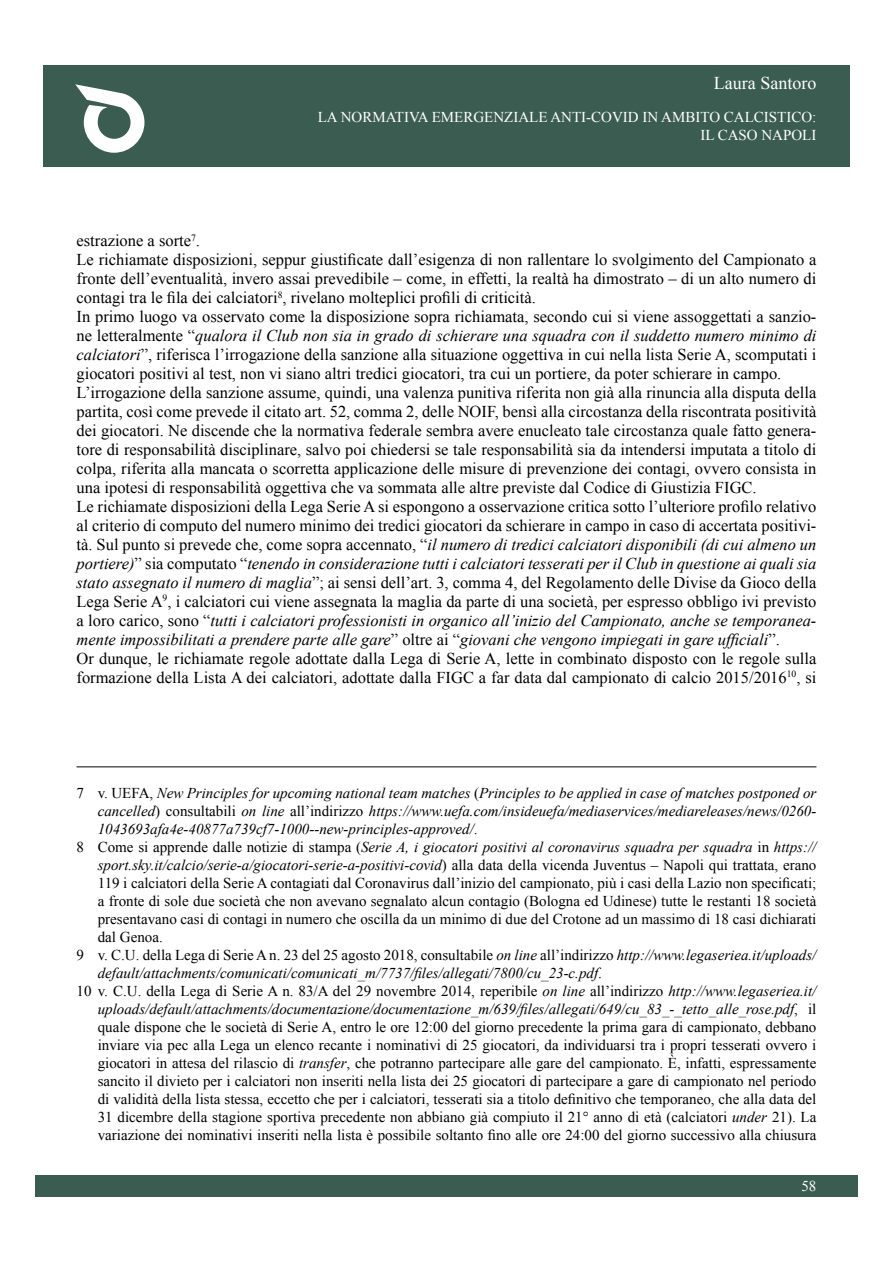
<style>
.page{position:relative;width:893px;height:1263px;background:#fff}
.page>*{position:absolute;margin:0;border:0;box-sizing:border-box;transform-origin:0 0}
.t1{font:18px "Times New Roman";color:#fff}
.t2{font:16.5px/18.9px "Times New Roman";color:#000}
.t3{font:15px "Times New Roman";color:#000}
.t4{font:italic 15px "Times New Roman";color:#000}
.t5{font:15px/18px "Times New Roman";color:#fff;text-align:right}
.s1{font-style:italic}
.s2{font-style:normal}
</style>
<div class="page">
<div style="left:43px;top:65px;width:807px;height:102px;background:#3b5c50"></div>
<div style="left:35px;top:1175px;width:823px;height:22px;background:#3b5c50"></div>
<svg style="left:75px;top:84px;width:69px;height:69px"></svg>
<hr style="left:77px;top:767px;width:739px;height:1px;background:#000">
<p class="t1" style="left:714px;top:71px;width:104px">Laura Santoro</p>
<p class="t5" style="left:318px;top:108px;width:500px">LA NORMATIVA EMERGENZIALE ANTI-COVID IN AMBITO CALCISTICO:<br>IL CASO NAPOLI</p>
<p class="t2" style="left:77px;top:231px;width:741px">estrazione a sorte<sup>7</sup>.<br>Le richiamate disposizioni, seppur giustificate dall’esigenza di non rallentare lo svolgimento del Campionato a fronte dell’eventualità, invero assai prevedibile – come, in effetti, la realtà ha dimostrato – di un alto numero di contagi tra le fila dei calciatori<sup>8</sup>, rivelano molteplici profili di criticità.<br>In primo luogo va osservato come la disposizione sopra richiamata, secondo cui si viene assoggettati a sanzio&shy;ne letteralmente “<span class="s1">qualora il Club non sia in grado di schierare una squadra con il suddetto numero minimo di calciatori</span>”, riferisca l’irrogazione della sanzione alla situazione oggettiva in cui nella lista Serie A, scomputati i giocatori positivi al test, non vi siano altri tredici giocatori, tra cui un portiere, da poter schierare in campo.<br>L’irrogazione della sanzione assume, quindi, una valenza punitiva riferita non già alla rinuncia alla disputa della partita, così come prevede il citato art. 52, comma 2, delle NOIF, bensì alla circostanza della riscontrata positività dei giocatori. Ne discende che la normativa federale sembra avere enucleato tale circostanza quale fatto genera&shy;tore di responsabilità disciplinare, salvo poi chiedersi se tale responsabilità sia da intendersi imputata a titolo di colpa, riferita alla mancata o scorretta applicazione delle misure di prevenzione dei contagi, ovvero consista in una ipotesi di responsabilità oggettiva che va sommata alle altre previste dal Codice di Giustizia FIGC.<br>Le richiamate disposizioni della Lega Serie A si espongono a osservazione critica sotto l’ulteriore profilo relativo al criterio di computo del numero minimo dei tredici giocatori da schierare in campo in caso di accertata positivi&shy;tà. Sul punto si prevede che, come sopra accennato, “<span class="s1">il numero di tredici calciatori disponibili (di cui almeno un portiere)</span>” sia computato “<span class="s1">tenendo in considerazione tutti i calciatori tesserati per il Club in questione ai quali sia stato assegnato il numero di maglia</span>”; ai sensi dell’art. 3, comma 4, del Regolamento delle Divise da Gioco della Lega Serie A<sup>9</sup>, i calciatori cui viene assegnata la maglia da parte di una società, per espresso obbligo ivi previsto a loro carico, sono “<span class="s1">tutti i calciatori professionisti in organico all’inizio del Campionato, anche se temporanea&shy;mente impossibilitati a prendere parte alle gare</span>” oltre ai “<span class="s1">giovani che vengono impiegati in gare ufficiali</span>”.<br>Or dunque, le richiamate regole adottate dalla Lega di Serie A, lette in combinato disposto con le regole sulla formazione della Lista A dei calciatori, adottate dalla FIGC a far data dal campionato di calcio 2015/2016<sup>10</sup>, si</p>
<p class="t4" style="left:77px;top:782px;width:741px"><span class="s2">7 v. UEFA,</span> New Principles for upcoming national team matches <span class="s2">(</span>Principles to be applied in case of matches postponed or</p>
<p class="t4" style="left:98px;top:800px;width:720px">cancelled<span class="s2">) consultabili</span> on line <span class="s2">all’indirizzo</span> https://www.uefa.com/insideuefa/mediaservices/mediareleases/news/0260-</p>
<p class="t4" style="left:98px;top:818px;width:381px">1043693afa4e-40877a739cf7-1000--new-principles-approved/<span class="s2">.</span></p>
<p class="t4" style="left:77px;top:836px;width:741px"><span class="s2">8 Come si apprende dalle notizie di stampa (</span>Serie A, i giocatori positivi al coronavirus squadra per squadra <span class="s2">in</span> https://</p>
<p class="t4" style="left:98px;top:854px;width:720px">sport.sky.it/calcio/serie-a/giocatori-serie-a-positivi-covid<span class="s2">) alla data della vicenda Juventus – Napoli qui trattata, erano</span></p>
<p class="t3" style="left:98px;top:872px;width:720px">119 i calciatori della Serie A contagiati dal Coronavirus dall’inizio del campionato, più i casi della Lazio non specificati;</p>
<p class="t3" style="left:98px;top:890px;width:720px">a fronte di sole due società che non avevano segnalato alcun contagio (Bologna ed Udinese) tutte le restanti 18 società</p>
<p class="t3" style="left:98px;top:908px;width:720px">presentavano casi di contagi in numero che oscilla da un minimo di due del Crotone ad un massimo di 18 casi dichiarati</p>
<p class="t3" style="left:98px;top:926px;width:66px">dal Genoa.</p>
<p class="t3" style="left:77px;top:944px;width:741px">9 v. C.U. della Lega di Serie A n. 23 del 25 agosto 2018, consultabile <span class="s1">on line</span> all’indirizzo <span class="s1">http://www.legaseriea.it/uploads/</span></p>
<p class="t4" style="left:98px;top:962px;width:506px">default/attachments/comunicati/comunicati_m/7737/files/allegati/7800/cu_23-c.pdf<span class="s2">.</span></p>
<p class="t3" style="left:77px;top:980px;width:741px">10 v. C.U. della Lega di Serie A n. 83/A del 29 novembre 2014, reperibile <span class="s1">on line</span> all’indirizzo <span class="s1">http://www.legaseriea.it/</span></p>
<p class="t4" style="left:98px;top:998px;width:720px">uploads/default/attachments/documentazione/documentazione_m/639/files/allegati/649/cu_83_-_tetto_alle_rose.pdf<span class="s2">, il</span></p>
<p class="t3" style="left:98px;top:1016px;width:720px">quale dispone che le società di Serie A, entro le ore 12:00 del giorno precedente la prima gara di campionato, debbano</p>
<p class="t3" style="left:98px;top:1034px;width:720px">inviare via pec alla Lega un elenco recante i nominativi di 25 giocatori, da individuarsi tra i propri tesserati ovvero i</p>
<p class="t3" style="left:98px;top:1052px;width:720px">giocatori in attesa del rilascio di <span class="s1">transfer</span>, che potranno partecipare alle gare del campionato. È, infatti, espressamente</p>
<p class="t3" style="left:98px;top:1070px;width:720px">sancito il divieto per i calciatori non inseriti nella lista dei 25 giocatori di partecipare a gare di campionato nel periodo</p>
<p class="t3" style="left:98px;top:1088px;width:720px">di validità della lista stessa, eccetto che per i calciatori, tesserati sia a titolo definitivo che temporaneo, che alla data del</p>
<p class="t3" style="left:98px;top:1106px;width:720px">31 dicembre della stagione sportiva precedente non abbiano già compiuto il 21° anno di età (calciatori <span class="s1">under</span> 21). La</p>
<p class="t3" style="left:98px;top:1124px;width:720px">variazione dei nominativi inseriti nella lista è possibile soltanto fino alle ore 24:00 del giorno successivo alla chiusura</p>
<p class="t5" style="left:801px;top:1177px;width:16px">58</p>
</div>
